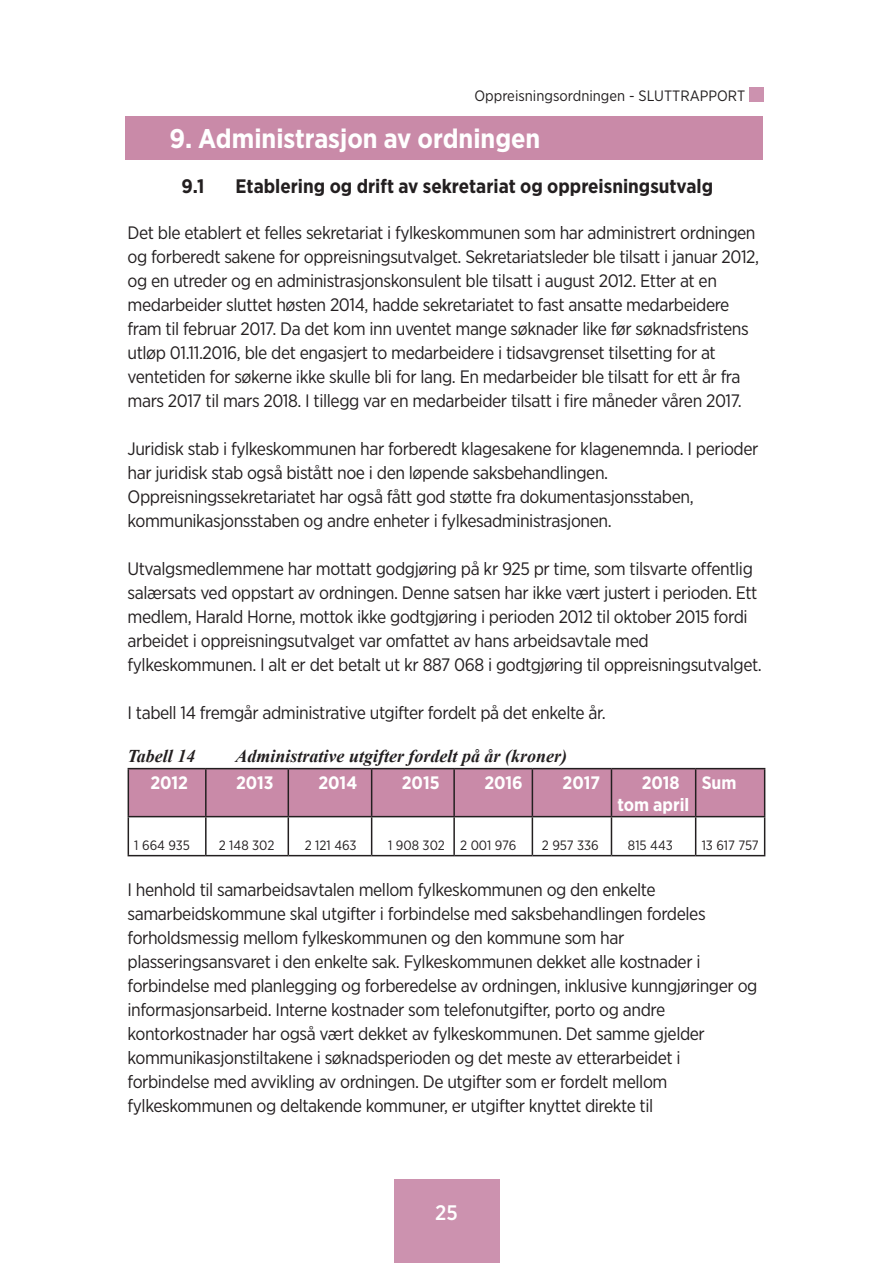
<style>
.page{position:relative;width:893px;height:1263px;background:#fff}
.page>*{position:absolute;margin:0;border:0;box-sizing:border-box;transform-origin:0 0}
.t1{font:700 27px "Gotham Narrow";color:#fff}
.t2{font:500 21px "Gotham Narrow";color:#fff}
.t3{font:700 19.5px "Gotham Narrow";color:#231f20}
.t4{font:18px/24px "Gotham Narrow";letter-spacing:-.025em;color:#231f20}
.t5{font:italic 700 18px "Times New Roman";color:#231f20}
.t6{font:700 18px "Gotham Narrow";color:#fff}
.t7{font:15px "Gotham Narrow";color:#231f20}
.t8{font:13.5px "Gotham Narrow";color:#231f20}
</style>
<div class="page">
<div style="left:394px;top:1179px;width:106px;height:84px;background:#cc92af"></div>
<div style="left:749px;top:87px;width:15px;height:15px;background:#cc92af"></div>
<div style="left:128px;top:768px;width:637px;height:48px;background:#c98aa8"></div>
<div style="left:125px;top:116px;width:638px;height:43px;background:#c98aa8"></div>
<hr style="left:128px;top:768px;width:78px;height:1px;background:#231f20">
<hr style="left:128px;top:769px;width:1px;height:47px;background:#231f20">
<hr style="left:206px;top:768px;width:82px;height:1px;background:#231f20">
<hr style="left:205px;top:769px;width:2px;height:47px;background:#231f20">
<hr style="left:288px;top:768px;width:84px;height:1px;background:#231f20">
<hr style="left:288px;top:769px;width:1px;height:47px;background:#231f20">
<hr style="left:372px;top:768px;width:82px;height:1px;background:#231f20">
<hr style="left:371px;top:769px;width:1px;height:47px;background:#231f20">
<hr style="left:454px;top:768px;width:78px;height:1px;background:#231f20">
<hr style="left:453px;top:769px;width:2px;height:47px;background:#231f20">
<hr style="left:532px;top:768px;width:79px;height:1px;background:#231f20">
<hr style="left:532px;top:769px;width:1px;height:47px;background:#231f20">
<hr style="left:611px;top:768px;width:85px;height:1px;background:#231f20">
<hr style="left:611px;top:769px;width:1px;height:47px;background:#231f20">
<hr style="left:696px;top:768px;width:69px;height:1px;background:#231f20">
<hr style="left:695px;top:769px;width:1px;height:47px;background:#231f20">
<hr style="left:764px;top:769px;width:1px;height:47px;background:#231f20">
<hr style="left:128px;top:816px;width:78px;height:1px;background:#231f20">
<hr style="left:128px;top:817px;width:1px;height:38px;background:#231f20">
<hr style="left:206px;top:816px;width:82px;height:1px;background:#231f20">
<hr style="left:205px;top:817px;width:2px;height:38px;background:#231f20">
<hr style="left:288px;top:816px;width:84px;height:1px;background:#231f20">
<hr style="left:288px;top:817px;width:1px;height:38px;background:#231f20">
<hr style="left:372px;top:816px;width:82px;height:1px;background:#231f20">
<hr style="left:371px;top:817px;width:1px;height:38px;background:#231f20">
<hr style="left:454px;top:816px;width:78px;height:1px;background:#231f20">
<hr style="left:453px;top:817px;width:2px;height:38px;background:#231f20">
<hr style="left:532px;top:816px;width:79px;height:1px;background:#231f20">
<hr style="left:532px;top:817px;width:1px;height:38px;background:#231f20">
<hr style="left:611px;top:816px;width:85px;height:1px;background:#231f20">
<hr style="left:611px;top:817px;width:1px;height:38px;background:#231f20">
<hr style="left:696px;top:816px;width:69px;height:1px;background:#231f20">
<hr style="left:695px;top:817px;width:1px;height:38px;background:#231f20">
<hr style="left:764px;top:817px;width:1px;height:38px;background:#231f20">
<hr style="left:128px;top:855px;width:78px;height:1px;background:#231f20">
<hr style="left:206px;top:855px;width:82px;height:1px;background:#231f20">
<hr style="left:288px;top:855px;width:84px;height:1px;background:#231f20">
<hr style="left:372px;top:855px;width:82px;height:1px;background:#231f20">
<hr style="left:454px;top:855px;width:78px;height:1px;background:#231f20">
<hr style="left:532px;top:855px;width:79px;height:1px;background:#231f20">
<hr style="left:611px;top:855px;width:85px;height:1px;background:#231f20">
<hr style="left:696px;top:855px;width:69px;height:1px;background:#231f20">
<p class="t7" style="left:474px;top:86px;width:272px">Oppreisningsordningen - SLUTTRAPPORT</p>
<p class="t1" style="left:170px;top:121px;width:372px">9. Administrasjon av ordningen</p>
<p class="t3" style="left:182px;top:174px;width:24px">9.1</p>
<p class="t3" style="left:236px;top:174px;width:479px">Etablering og drift av sekretariat og oppreisningsutvalg</p>
<p class="t4" style="left:128px;top:220px;width:633px">Det ble etablert et felles sekretariat i fylkeskommunen som har administrert ordningen og forberedt sakene for oppreisningsutvalget. Sekretariatsleder ble tilsatt i januar 2012, og en utreder og en administrasjonskonsulent ble tilsatt i august 2012. Etter at en</p>
<p class="t4" style="left:128px;top:292px;width:623px">medarbeider sluttet høsten 2014, hadde sekretariatet to fast ansatte medarbeidere fram til februar 2017. Da det kom inn uventet mange søknader like før søknadsfristens utløp 01.11.2016, ble det engasjert to medarbeidere i tidsavgrenset tilsetting for at</p>
<p class="t4" style="left:128px;top:364px;width:616px">ventetiden for søkerne ikke skulle bli for lang. En medarbeider ble tilsatt for ett år fra mars 2017 til mars 2018. I tillegg var en medarbeider tilsatt i fire måneder våren 2017.</p>
<p class="t4" style="left:128px;top:436px;width:632px">Juridisk stab i fylkeskommunen har forberedt klagesakene for klagenemnda. I perioder har juridisk stab også bistått noe i den løpende saksbehandlingen.</p>
<p class="t4" style="left:128px;top:484px;width:568px">Oppreisningssekretariatet har også fått god støtte fra dokumentasjonsstaben,</p>
<p class="t4" style="left:128px;top:508px;width:486px">kommunikasjonsstaben og andre enheter i fylkesadministrasjonen.</p>
<p class="t4" style="left:128px;top:556px;width:631px">Utvalgsmedlemmene har mottatt godgjøring på kr 925 pr time, som tilsvarte offentlig salærsats ved oppstart av ordningen. Denne satsen har ikke vært justert i perioden. Ett medlem, Harald Horne, mottok ikke godtgjøring i perioden 2012 til oktober 2015 fordi arbeidet i oppreisningsutvalget var omfattet av hans arbeidsavtale med</p>
<p class="t4" style="left:128px;top:652px;width:636px">fylkeskommunen. I alt er det betalt ut kr 887 068 i godtgjøring til oppreisningsutvalget.</p>
<p class="t4" style="left:128px;top:700px;width:480px">I tabell 14 fremgår administrative utgifter fordelt på det enkelte år.</p>
<p class="t5" style="left:128px;top:743px;width:69px">Tabell 14</p>
<p class="t5" style="left:236px;top:743px;width:333px">Administrative utgifter fordelt på år (kroner)</p>
<p class="t6" style="left:150px;top:771px;width:39px">2012</p>
<p class="t6" style="left:236px;top:771px;width:39px">2013</p>
<p class="t6" style="left:318px;top:771px;width:40px">2014</p>
<p class="t6" style="left:402px;top:771px;width:39px">2015</p>
<p class="t6" style="left:484px;top:771px;width:40px">2016</p>
<p class="t6" style="left:563px;top:771px;width:39px">2017</p>
<p class="t6" style="left:642px;top:771px;width:39px">2018</p>
<p class="t6" style="left:617px;top:793px;width:73px">tom april</p>
<p class="t6" style="left:702px;top:771px;width:36px">Sum</p>
<p class="t8" style="left:134px;top:836px;width:57px">1 664 935</p>
<p class="t8" style="left:219px;top:836px;width:57px">2 148 302</p>
<p class="t8" style="left:305px;top:836px;width:53px">2 121 463</p>
<p class="t8" style="left:388px;top:836px;width:58px">1 908 302</p>
<p class="t8" style="left:460px;top:836px;width:58px">2 001 976</p>
<p class="t8" style="left:542px;top:836px;width:58px">2 957 336</p>
<p class="t8" style="left:628px;top:836px;width:46px">815 443</p>
<p class="t8" style="left:702px;top:836px;width:58px">13 617 757</p>
<p class="t4" style="left:128px;top:877px;width:530px">I henhold til samarbeidsavtalen mellom fylkeskommunen og den enkelte</p>
<p class="t4" style="left:128px;top:901px;width:580px">samarbeidskommune skal utgifter i forbindelse med saksbehandlingen fordeles</p>
<p class="t4" style="left:128px;top:925px;width:498px">forholdsmessig mellom fylkeskommunen og den kommune som har</p>
<p class="t4" style="left:128px;top:949px;width:631px">plasseringsansvaret i den enkelte sak. Fylkeskommunen dekket alle kostnader i forbindelse med planlegging og forberedelse av ordningen, inklusive kunngjøringer og informasjonsarbeid. Interne kostnader som telefonutgifter, porto og andre</p>
<p class="t4" style="left:128px;top:1021px;width:579px">kontorkostnader har også vært dekket av fylkeskommunen. Det samme gjelder</p>
<p class="t4" style="left:128px;top:1045px;width:555px">kommunikasjonstiltakene i søknadsperioden og det meste av etterarbeidet i forbindelse med avvikling av ordningen. De utgifter som er fordelt mellom</p>
<p class="t4" style="left:128px;top:1093px;width:527px">fylkeskommunen og deltakende kommuner, er utgifter knyttet direkte til</p>
<p class="t2" style="left:435px;top:1199px;width:24px">25</p>
</div>
